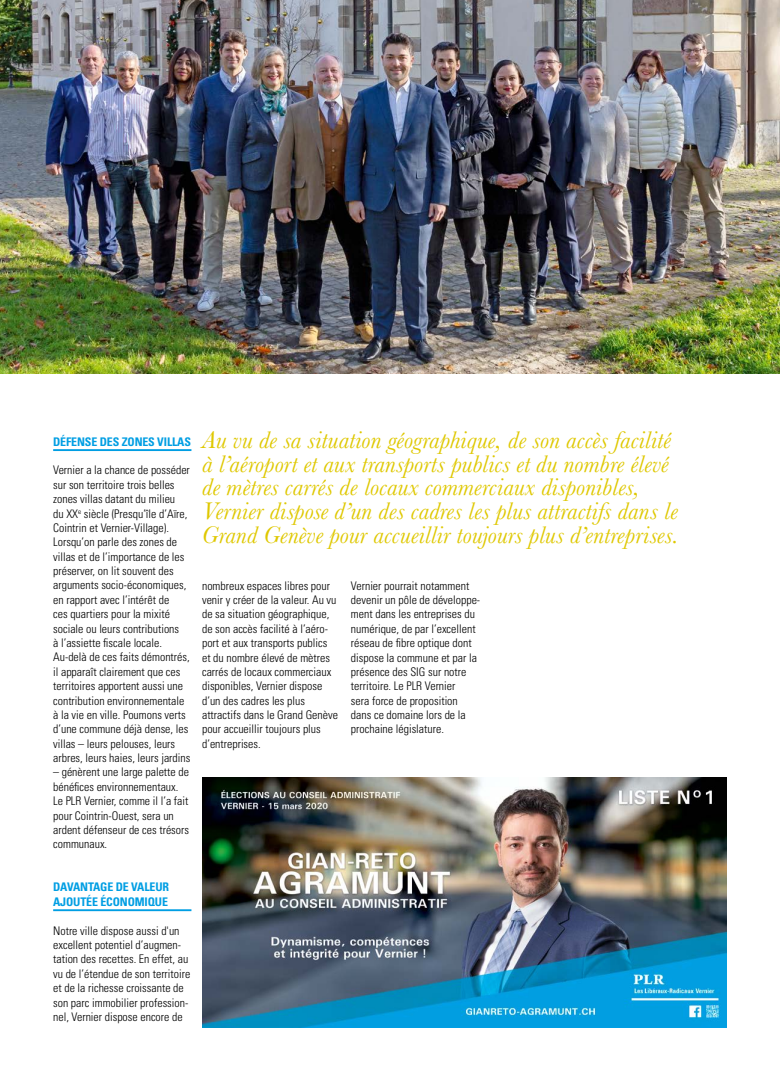
<style>
.page{position:relative;width:780px;height:1081px;background:#fff}
.page>*{position:absolute;margin:0;border:0;box-sizing:border-box;transform-origin:0 0}
.t1{font:italic 25px/23.8px "Baskerville";letter-spacing:.005em;color:#dfc800}
.t2{font:300 condensed 11.88px/14.4px "Univers LT Std";color:#000}
.t3{font:700 condensed 11.88px/14.4px "Univers LT Std";letter-spacing:-.01em;color:#009ee3}
</style>
<div class="page">
<hr style="left:53px;top:449px;width:138px;height:2px;background:#009ee3">
<hr style="left:53px;top:909px;width:138px;height:2px;background:#009ee3">
<img style="left:0;top:0;width:780px;height:374px">
<img style="left:202px;top:777px;width:524px;height:251px">
<p class="t3" style="left:53px;top:434px;width:139px">DÉFENSE DES ZONES VILLAS</p>
<p class="t2" style="left:53px;top:463px;width:139px">Vernier a la chance de posséder sur son territoire trois belles zones villas datant du milieu<br>du XX<sup>e</sup> siècle (Presqu’île d’Aïre,<br>Cointrin et Vernier-Village).<br>Lorsqu’on parle des zones de villas et de l’importance de les préserver, on lit souvent des arguments socio-économiques, en rapport avec l’intérêt de<br>ces quartiers pour la mixité sociale ou leurs contributions<br>à l’assiette fiscale locale.<br>Au-delà de ces faits démontrés, il apparaît clairement que ces territoires apportent aussi une contribution environnementale à la vie en ville. Poumons verts d’une commune déjà dense, les villas – leurs pelouses, leurs arbres, leurs haies, leurs jardins</p>
<p class="t2" style="left:53px;top:765px;width:137px">– génèrent une large palette de bénéfices environnementaux.<br>Le PLR Vernier, comme il l’a fait pour Cointrin-Ouest, sera un ardent défenseur de ces trésors communaux.</p>
<p class="t3" style="left:53px;top:880px;width:117px">DAVANTAGE DE VALEUR<br>AJOUTÉE ÉCONOMIQUE</p>
<p class="t2" style="left:53px;top:923px;width:139px">Notre ville dispose aussi d'un excellent potentiel d’augmen&shy;tation des recettes. En effet, au vu de l’étendue de son territoire et de la richesse croissante de son parc immobilier profession&shy;nel, Vernier dispose encore de</p>
<p class="t1" style="left:202px;top:428px;width:478px">Au vu de sa situation géographique, de son accès facilité à l’aéroport et aux transports publics et du nombre élevé de mètres carrés de locaux commerciaux disponibles, Vernier dispose d’un des cadres les plus attractifs dans le Grand Genève pour accueillir toujours plus d’entreprises.</p>
<p class="t2" style="left:202px;top:578px;width:137px">nombreux espaces libres pour venir y créer de la valeur. Au vu de sa situation géographique, de son accès facilité à l’aéro&shy;port et aux transports publics et du nombre élevé de mètres carrés de locaux commerciaux disponibles, Vernier dispose d’un des cadres les plus attractifs dans le Grand Genève pour accueillir toujours plus d’entreprises.</p>
<p class="t2" style="left:351px;top:578px;width:131px">Vernier pourrait notamment devenir un pôle de développe&shy;ment dans les entreprises du numérique, de par l’excellent réseau de fibre optique dont dispose la commune et par la présence des SIG sur notre territoire. Le PLR Vernier<br>sera force de proposition dans ce domaine lors de la prochaine législature.</p>
</div>
